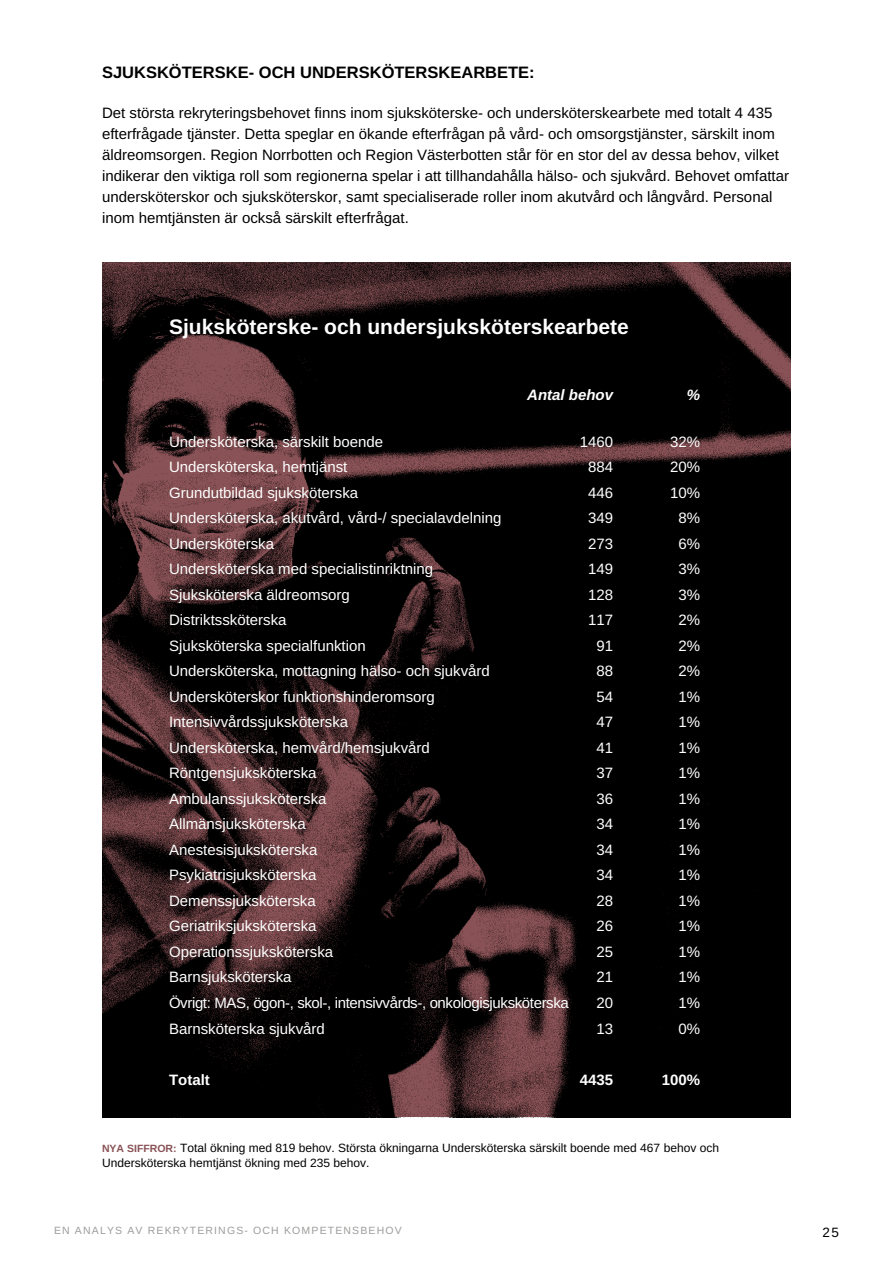
<style>
.page{position:relative;width:893px;height:1263px;background:#fff}
.page>*{position:absolute;margin:0;border:0;box-sizing:border-box;transform-origin:0 0}
.t1{font:21px "Arimo";color:#fff}
.t2{font:16.5px "Arimo";color:#000}
.t3{font:15px "Arimo";color:#fff}
.t4{font:15px/21px "Arimo";color:#000}
.t5{font:15px "Arimo";letter-spacing:-.025em;color:#fff}
.t6{font:italic 15px "Arimo";color:#fff}
.t7{font:13.5px "Arimo";color:#000}
.t8{font:12px/15px "Arimo";color:#000}
.t9{font:10.5px "Arimo";letter-spacing:.11em;color:#9d9d9c}
.s1{font-size:10.5px;color:#895256}
</style>
<div class="page">
<img style="left:102px;top:263px;width:689px;height:854px">
<p class="t2" style="left:102px;top:60px;width:434px">SJUKSKÖTERSKE- OCH UNDERSKÖTERSKEARBETE:</p>
<p class="t4" style="left:102px;top:103px;width:688px">Det största rekryteringsbehovet finns inom sjuksköterske- och undersköterskearbete med totalt 4 435 efterfrågade tjänster. Detta speglar en ökande efterfrågan på vård- och omsorgstjänster, särskilt inom äldreomsorgen. Region Norrbotten och Region Västerbotten står för en stor del av dessa behov, vilket indikerar den viktiga roll som regionerna spelar i att tillhandahålla hälso- och sjukvård. Behovet omfattar undersköterskor och sjuksköterskor, samt specialiserade roller inom akutvård och långvård. Personal inom hemtjänsten är också särskilt efterfrågat.</p>
<h1 class="t1" style="left:169px;top:312px;width:461px">Sjuksköterske- och undersjuksköterskearbete</h1>
<p class="t6" style="left:527px;top:385px;width:87px">Antal behov</p>
<p class="t6" style="left:687px;top:385px;width:15px">%</p>
<p class="t3" style="left:169px;top:431px;width:216px">Undersköterska, särskilt boende</p>
<p class="t3" style="left:580px;top:431px;width:35px">1460</p>
<p class="t3" style="left:670px;top:431px;width:32px">32%</p>
<p class="t3" style="left:169px;top:457px;width:180px">Undersköterska, hemtjänst</p>
<p class="t3" style="left:588px;top:457px;width:27px">884</p>
<p class="t3" style="left:670px;top:457px;width:32px">20%</p>
<p class="t3" style="left:169px;top:482px;width:191px">Grundutbildad sjuksköterska</p>
<p class="t3" style="left:588px;top:482px;width:27px">446</p>
<p class="t3" style="left:670px;top:482px;width:32px">10%</p>
<p class="t3" style="left:169px;top:508px;width:334px">Undersköterska, akutvård, vård-/ specialavdelning</p>
<p class="t3" style="left:588px;top:508px;width:27px">349</p>
<p class="t3" style="left:678px;top:508px;width:23px">8%</p>
<p class="t3" style="left:169px;top:533px;width:107px">Undersköterska</p>
<p class="t3" style="left:588px;top:533px;width:27px">273</p>
<p class="t3" style="left:678px;top:533px;width:23px">6%</p>
<p class="t3" style="left:169px;top:559px;width:266px">Undersköterska med specialistinriktning</p>
<p class="t3" style="left:588px;top:559px;width:27px">149</p>
<p class="t3" style="left:678px;top:559px;width:23px">3%</p>
<p class="t3" style="left:169px;top:584px;width:182px">Sjuksköterska äldreomsorg</p>
<p class="t3" style="left:588px;top:584px;width:27px">128</p>
<p class="t3" style="left:678px;top:584px;width:23px">3%</p>
<p class="t3" style="left:169px;top:610px;width:119px">Distriktssköterska</p>
<p class="t3" style="left:588px;top:610px;width:27px">117</p>
<p class="t3" style="left:678px;top:610px;width:23px">2%</p>
<p class="t3" style="left:169px;top:635px;width:198px">Sjuksköterska specialfunktion</p>
<p class="t3" style="left:596px;top:635px;width:18px">91</p>
<p class="t3" style="left:678px;top:635px;width:23px">2%</p>
<p class="t3" style="left:169px;top:661px;width:322px">Undersköterska, mottagning hälso- och sjukvård</p>
<p class="t3" style="left:596px;top:661px;width:18px">88</p>
<p class="t3" style="left:678px;top:661px;width:23px">2%</p>
<p class="t3" style="left:169px;top:686px;width:267px">Undersköterskor funktionshinderomsorg</p>
<p class="t3" style="left:596px;top:686px;width:18px">54</p>
<p class="t3" style="left:678px;top:686px;width:23px">1%</p>
<p class="t3" style="left:169px;top:712px;width:181px">Intensivvårdssjuksköterska</p>
<p class="t3" style="left:596px;top:712px;width:18px">47</p>
<p class="t3" style="left:678px;top:712px;width:23px">1%</p>
<p class="t3" style="left:169px;top:737px;width:262px">Undersköterska, hemvård/hemsjukvård</p>
<p class="t3" style="left:596px;top:737px;width:18px">41</p>
<p class="t3" style="left:678px;top:737px;width:23px">1%</p>
<p class="t3" style="left:169px;top:763px;width:149px">Röntgensjuksköterska</p>
<p class="t3" style="left:596px;top:763px;width:18px">37</p>
<p class="t3" style="left:678px;top:763px;width:23px">1%</p>
<p class="t3" style="left:169px;top:788px;width:159px">Ambulanssjuksköterska</p>
<p class="t3" style="left:596px;top:788px;width:18px">36</p>
<p class="t3" style="left:678px;top:788px;width:23px">1%</p>
<p class="t3" style="left:169px;top:814px;width:138px">Allmänsjuksköterska</p>
<p class="t3" style="left:596px;top:814px;width:18px">34</p>
<p class="t3" style="left:678px;top:814px;width:23px">1%</p>
<p class="t3" style="left:169px;top:839px;width:150px">Anestesisjuksköterska</p>
<p class="t3" style="left:596px;top:839px;width:18px">34</p>
<p class="t3" style="left:678px;top:839px;width:23px">1%</p>
<p class="t3" style="left:169px;top:865px;width:149px">Psykiatrisjuksköterska</p>
<p class="t3" style="left:596px;top:865px;width:18px">34</p>
<p class="t3" style="left:678px;top:865px;width:23px">1%</p>
<p class="t3" style="left:169px;top:890px;width:148px">Demenssjuksköterska</p>
<p class="t3" style="left:596px;top:890px;width:18px">28</p>
<p class="t3" style="left:678px;top:890px;width:23px">1%</p>
<p class="t3" style="left:169px;top:916px;width:149px">Geriatriksjuksköterska</p>
<p class="t3" style="left:596px;top:916px;width:18px">26</p>
<p class="t3" style="left:678px;top:916px;width:23px">1%</p>
<p class="t3" style="left:169px;top:941px;width:166px">Operationssjuksköterska</p>
<p class="t3" style="left:596px;top:941px;width:18px">25</p>
<p class="t3" style="left:678px;top:941px;width:23px">1%</p>
<p class="t3" style="left:169px;top:967px;width:124px">Barnsjuksköterska</p>
<p class="t3" style="left:596px;top:967px;width:18px">21</p>
<p class="t3" style="left:678px;top:967px;width:23px">1%</p>
<p class="t5" style="left:169px;top:992px;width:401px">Övrigt: MAS, ögon-, skol-, intensivvårds-, onkologisjuksköterska</p>
<p class="t3" style="left:596px;top:992px;width:18px">20</p>
<p class="t3" style="left:678px;top:992px;width:23px">1%</p>
<p class="t3" style="left:169px;top:1018px;width:157px">Barnsköterska sjukvård</p>
<p class="t3" style="left:596px;top:1018px;width:18px">13</p>
<p class="t3" style="left:678px;top:1018px;width:23px">0%</p>
<p class="t3" style="left:169px;top:1069px;width:42px">Totalt</p>
<p class="t3" style="left:580px;top:1069px;width:35px">4435</p>
<p class="t3" style="left:662px;top:1069px;width:40px">100%</p>
<p class="t8" style="left:102px;top:1140px;width:618px"><span class="s1">NYA SIFFROR:</span> Total ökning med 819 behov. Största ökningarna Undersköterska särskilt boende med 467 behov och<br>Undersköterska hemtjänst ökning med 235 behov.</p>
<p class="t9" style="left:54px;top:1223px;width:349px">EN ANALYS AV REKRYTERINGS- OCH KOMPETENSBEHOV</p>
<p class="t7" style="left:822px;top:1223px;width:18px">25</p>
</div>
